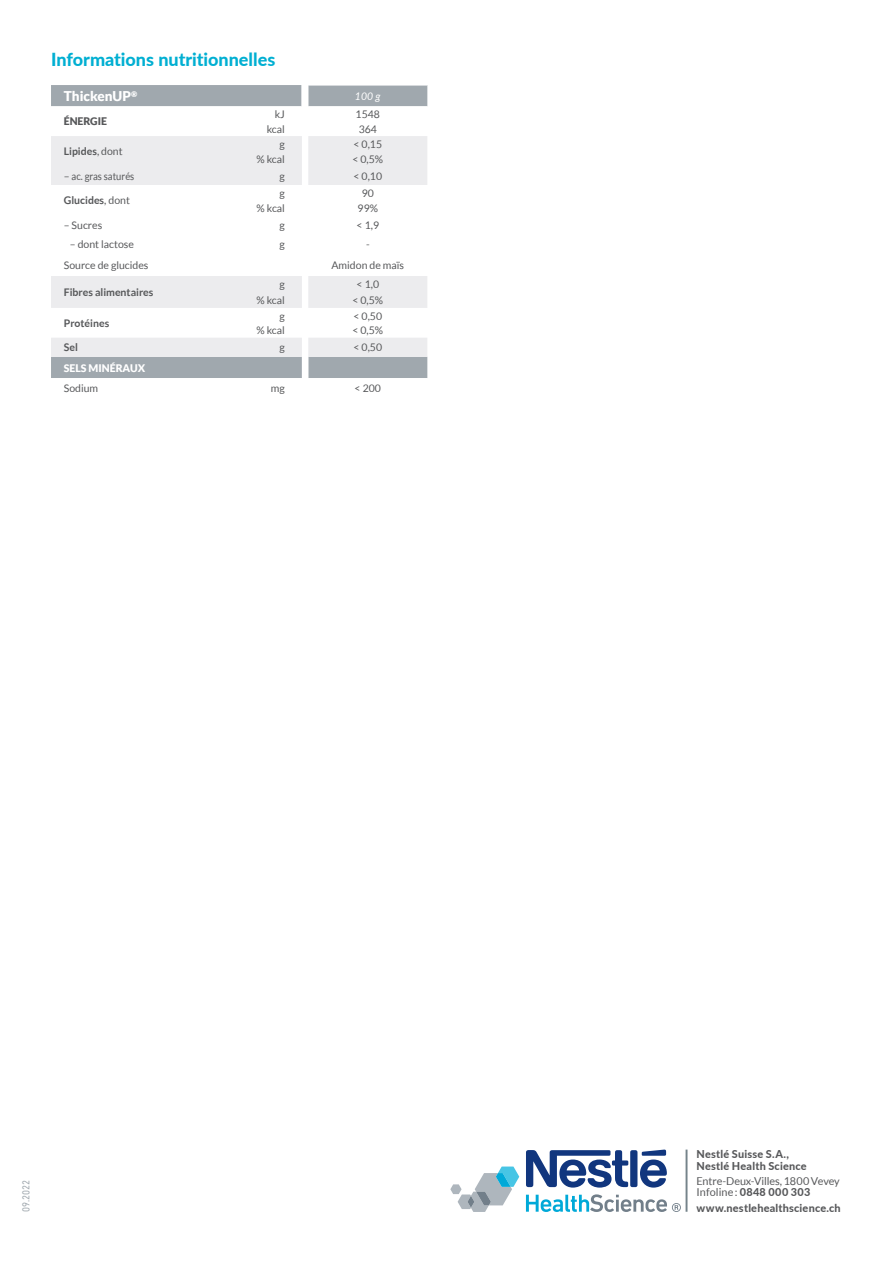
<style>
.page{position:relative;width:893px;height:1263px;background:#fff}
.page>*{position:absolute;margin:0;border:0;box-sizing:border-box;transform-origin:0 0}
.t1{font:800 18px "Lato";color:#01afd2}
.t2{font:900 13.5px "Lato";color:#fff}
.t3{font:800 10.95px/11.2px "Lato";letter-spacing:.02em;color:#57585a}
.t4{font:10.95px/11.2px "Lato";letter-spacing:-.015em;color:#57585a}
.t5{font:10.5px "Lato";color:#57585a}
.t6{font:700 10.5px "Lato";color:#57585a}
.t7{font:900 10.5px "Lato";color:#fff}
.t8{font:900 10.5px "Lato";color:#57585a}
.t9{font:italic 10.5px "Lato";color:#fff}
.t10{font:10.35px "DIN Next LT Pro";color:#a0a8ae;scale:.89 1}
.s1{font-weight:400}
.s2{font-weight:800}
</style>
<div class="page">
<div style="left:51px;top:85px;width:376px;height:21px;background:#a0a8ae"></div>
<div style="left:51px;top:357px;width:376px;height:21px;background:#a0a8ae"></div>
<svg style="left:51px;top:136px;width:376px;height:221px"></svg>
<svg style="left:302px;top:85px;width:6px;height:21px"></svg>
<hr style="left:308px;top:85px;width:119px;height:1px;background:#fff">
<svg style="left:450px;top:1166px;width:69px;height:46px"></svg>
<svg style="left:526px;top:1149px;width:141px;height:38px"></svg>
<svg style="left:526px;top:1194px;width:155px;height:18px"></svg>
<hr style="left:686px;top:1149px;width:1px;height:63px;background:#75838a">
<h1 class="t1" style="left:51px;top:46px;width:226px">Informations nutritionnelles</h1>
<p class="t2" style="left:64px;top:88px;width:75px">ThickenUP<sup>®</sup></p>
<p class="t9" style="left:355px;top:89px;width:27px">100 g</p>
<p class="t8" style="left:64px;top:115px;width:45px">ÉNERGIE</p>
<p class="t5" style="left:275px;top:108px;width:12px">kJ</p>
<p class="t5" style="left:356px;top:108px;width:26px">1548</p>
<p class="t5" style="left:267px;top:123px;width:20px">kcal</p>
<p class="t5" style="left:359px;top:123px;width:20px">364</p>
<p class="t6" style="left:64px;top:145px;width:60px">Lipides<span class="s1">, dont</span></p>
<p class="t5" style="left:280px;top:138px;width:7px">g</p>
<p class="t5" style="left:353px;top:138px;width:30px">&lt; 0,15</p>
<p class="t5" style="left:256px;top:153px;width:30px">% kcal</p>
<p class="t5" style="left:352px;top:153px;width:32px">&lt; 0,5%</p>
<p class="t5" style="left:64px;top:170px;width:72px">– ac. gras saturés</p>
<p class="t5" style="left:280px;top:170px;width:7px">g</p>
<p class="t5" style="left:353px;top:170px;width:30px">&lt; 0,10</p>
<p class="t6" style="left:64px;top:194px;width:68px">Glucides<span class="s1">, dont</span></p>
<p class="t5" style="left:280px;top:187px;width:7px">g</p>
<p class="t5" style="left:362px;top:187px;width:14px">90</p>
<p class="t5" style="left:257px;top:202px;width:30px">% kcal</p>
<p class="t5" style="left:358px;top:202px;width:22px">99%</p>
<p class="t5" style="left:64px;top:219px;width:40px">– Sucres</p>
<p class="t5" style="left:280px;top:219px;width:7px">g</p>
<p class="t5" style="left:357px;top:219px;width:24px">&lt; 1,9</p>
<p class="t5" style="left:70px;top:238px;width:66px">– dont lactose</p>
<p class="t5" style="left:280px;top:238px;width:7px">g</p>
<p class="t5" style="left:366px;top:238px;width:5px">-</p>
<p class="t5" style="left:64px;top:259px;width:86px">Source de glucides</p>
<p class="t5" style="left:331px;top:259px;width:74px">Amidon de maïs</p>
<p class="t6" style="left:64px;top:286px;width:91px">Fibres alimentaires</p>
<p class="t5" style="left:280px;top:278px;width:7px">g</p>
<p class="t5" style="left:357px;top:278px;width:24px">&lt; 1,0</p>
<p class="t5" style="left:257px;top:294px;width:30px">% kcal</p>
<p class="t5" style="left:352px;top:294px;width:32px">&lt; 0,5%</p>
<p class="t6" style="left:64px;top:317px;width:47px">Protéines</p>
<p class="t5" style="left:280px;top:310px;width:7px">g</p>
<p class="t5" style="left:353px;top:310px;width:30px">&lt; 0,50</p>
<p class="t5" style="left:257px;top:325px;width:30px">% kcal</p>
<p class="t5" style="left:352px;top:325px;width:32px">&lt; 0,5%</p>
<p class="t6" style="left:64px;top:342px;width:16px">Sel</p>
<p class="t5" style="left:280px;top:342px;width:7px">g</p>
<p class="t5" style="left:353px;top:342px;width:30px">&lt; 0,50</p>
<p class="t7" style="left:64px;top:362px;width:83px">SELS MINÉRAUX</p>
<p class="t5" style="left:64px;top:382px;width:36px">Sodium</p>
<p class="t5" style="left:271px;top:382px;width:15px">mg</p>
<p class="t5" style="left:355px;top:382px;width:28px">&lt; 200</p>
<p class="t10" style="left:20px;top:1212px;width:37px;rotate:-90deg">09.2022</p>
<p class="t3" style="left:696px;top:1148px;width:112px">Nestlé Suisse S.A.,<br>Nestlé Health Science</p>
<p class="t4" style="left:696px;top:1175px;width:145px">Entre-Deux-Villes, 1800 Vevey<br>Infoline: <span class="s2">0848 000 303</span></p>
<p class="t3" style="left:696px;top:1201px;width:146px">www.nestlehealthscience.ch</p>
</div>
